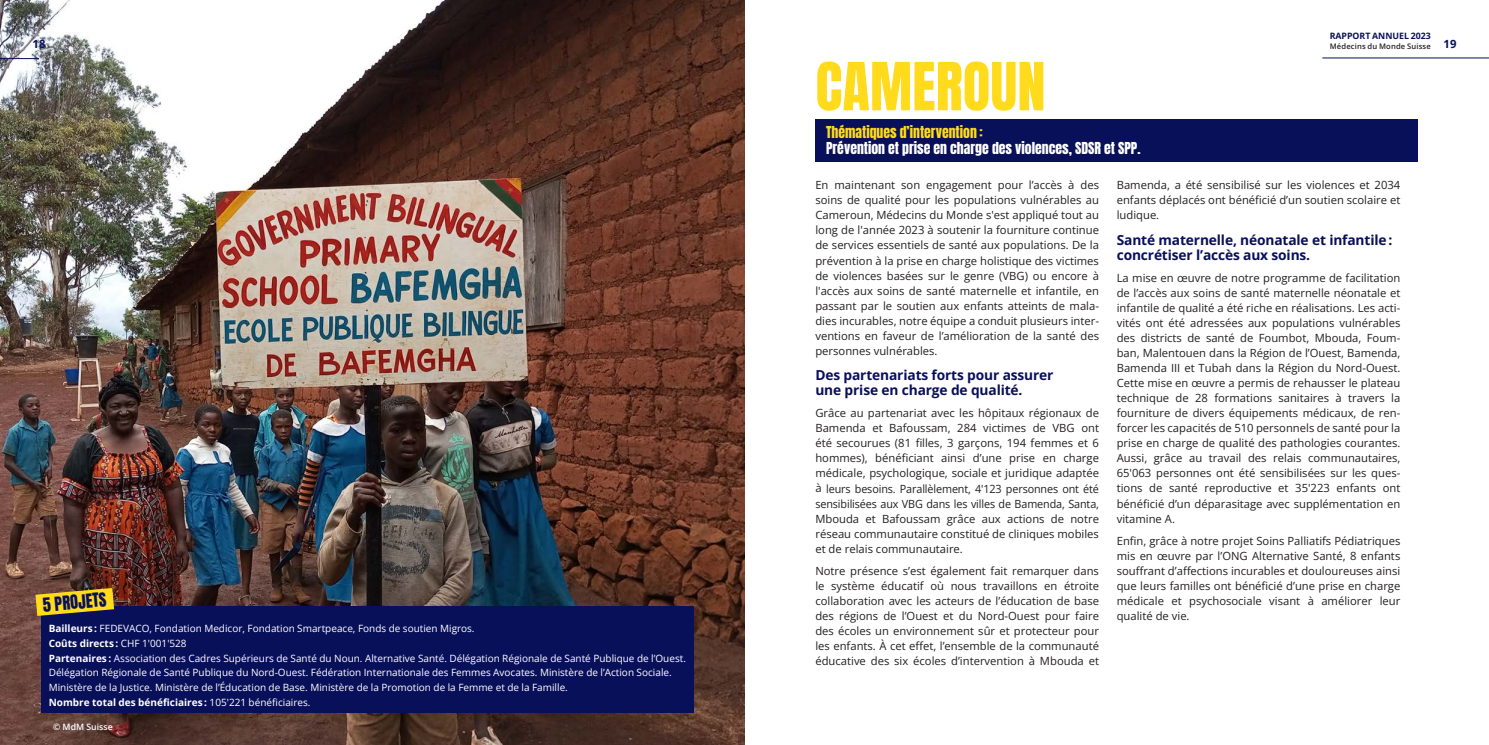
<style>
.page{position:relative;width:1489px;height:745px;background:#fff}
.page>*{position:absolute;margin:0;border:0;box-sizing:border-box;transform-origin:0 0}
.t1{font:56.25px "Anton";letter-spacing:.005em;color:#ffdb1b}
.t2{font:16.25px "Anton";color:#09105a}
.Sous-titre_TX{font:700 13.75px/15px "Open Sans";letter-spacing:-.01em;color:#09105a}
.t3{font:13.75px/16.5px "Anton";color:#fff}
.t4{font:11.25px/15px "Open Sans";color:#231f20;text-align:justify}
.t5{font:700 11.25px "Open Sans";color:#09105a}
.t6{font:10px "Open Sans";color:#fff}
.t7{font:700 10px "Open Sans";color:#fff}
.t8{font:700 8.75px "Open Sans";color:#09105a}
.t9{font:600 8.75px "Open Sans";color:#fff}
.t10{font:600 7.62px "Open Sans";letter-spacing:.02em;color:#231f20}
.s1{font-weight:700}
.s2{font-weight:400}
.s3{color:#ffdb1b}
</style>
<div class="page">
<img style="left:0;top:0;width:744px;height:744px">
<div style="left:42px;top:606px;width:652px;height:106px;background:#09105a"></div>
<svg style="left:35px;top:587px;width:79px;height:28px;background:#cead25"></svg>
<div style="left:815px;top:119px;width:602px;height:42px;background:#09105a"></div>
<hr style="left:1322px;top:58px;width:166px;height:1px;background:#09105a">
<hr style="left:0;top:58px;width:39px;height:1px;background:#09105a">
<p class="t8" style="left:1329px;top:30px;width:102px">RAPPORT ANNUEL 2023</p>
<p class="t5" style="left:33px;top:36px;width:14px">18</p>
<p class="t10" style="left:1329px;top:41px;width:102px">Médecins du Monde Suisse</p>
<p class="t1" style="left:815px;top:58px;width:231px">CAMEROUN</p>
<p class="t2" style="left:42px;top:596px;width:65px;rotate:-5deg">5 PROJETS</p>
<p class="t6" style="left:49px;top:621px;width:426px"><span class="s1">Bailleurs :</span> FEDEVACO, Fondation Medicor, Fondation Smartpeace, Fonds de soutien Migros.</p>
<p class="t7" style="left:49px;top:635px;width:139px">Coûts directs : <span class="s2">CHF 1'001'528</span></p>
<p class="t6" style="left:49px;top:650px;width:637px"><span class="s1">Partenaires :</span> Association des Cadres Supérieurs de Santé du Noun. Alternative Santé. Délégation Régionale de Santé Publique de l’Ouest.</p>
<p class="t6" style="left:49px;top:665px;width:623px">Délégation Régionale de Santé Publique du Nord-Ouest. Fédération Internationale des Femmes Avocates. Ministère de l’Action Sociale.</p>
<p class="t6" style="left:49px;top:680px;width:519px">Ministère de la Justice. Ministère de l’Éducation de Base. Ministère de la Promotion de la Femme et de la Famille.</p>
<p class="t7" style="left:49px;top:695px;width:263px">Nombre total des bénéficiaires : <span class="s2">105'221 bénéficiaires.</span></p>
<p class="t9" style="left:53px;top:719px;width:61px">© MdM Suisse</p>
<p class="t3" style="left:826px;top:125px;width:315px"><span class="s3">Thématiques d’intervention :<br></span>Prévention et prise en charge des violences, SDSR et SPP.</p>
<p class="t4" style="left:815px;top:177px;width:285px">En maintenant son engagement pour l’accès à des soins de qualité pour les populations vulnérables au Cameroun, Médecins du Monde s'est appliqué tout au long de l'année 2023 à soutenir la fourniture continue de services essentiels de santé aux populations. De la prévention à la prise en charge holistique des victimes de violences basées sur le genre (VBG) ou encore à l'accès aux soins de santé maternelle et infantile, en passant par le soutien aux enfants atteints de mala&shy;dies incurables, notre équipe a conduit plusieurs inter&shy;ventions en faveur de l’amélioration de la santé des personnes vulnérables.</p>
<p class="Sous-titre_TX" style="left:815px;top:367px;width:239px">Des partenariats forts pour assurer une prise en charge de qualité.</p>
<p class="t4" style="left:815px;top:405px;width:285px">Grâce au partenariat avec les hôpitaux régionaux de Bamenda et Bafoussam, 284 victimes de VBG ont été secourues (81 filles, 3 garçons, 194 femmes et 6 hommes), bénéficiant ainsi d’une prise en charge médicale, psychologique, sociale et juridique adaptée à leurs besoins. Parallèlement, 4'123 personnes ont été sensibilisées aux VBG dans les villes de Bamenda, Santa, Mbouda et Bafoussam grâce aux actions de notre réseau communautaire constitué de cliniques mobiles et de relais communautaire.</p>
<p class="t4" style="left:815px;top:562px;width:285px">Notre présence s’est également fait remarquer dans le système éducatif où nous travaillons en étroite collaboration avec les acteurs de l’éducation de base des régions de l’Ouest et du Nord-Ouest pour faire des écoles un environnement sûr et protecteur pour les enfants. À cet effet, l’ensemble de la communauté éducative des six écoles d’intervention à Mbouda et</p>
<p class="t4" style="left:1116px;top:177px;width:285px">Bamenda, a été sensibilisé sur les violences et 2034 enfants déplacés ont bénéficié d’un soutien scolaire et ludique.</p>
<p class="Sous-titre_TX" style="left:1116px;top:232px;width:277px">Santé maternelle, néonatale et infantile : concrétiser l’accès aux soins.</p>
<p class="t4" style="left:1116px;top:270px;width:285px;text-align:left">La mise en œuvre de notre programme de facilitation de l’accès aux soins de santé maternelle néonatale et infantile de qualité a été riche en réalisations. Les acti&shy;vités ont été adressées aux populations vulnérables des districts de santé de Foumbot, Mbouda, Foum&shy;ban, Malentouen dans la Région de l’Ouest, Bamenda, Bamenda III et Tubah dans la Région du Nord-Ouest.<br>Cette mise en œuvre a permis de rehausser le plateau technique de 28 formations sanitaires à travers la fourniture de divers équipements médicaux, de ren&shy;forcer les capacités de 510 personnels de santé pour la prise en charge de qualité des pathologies courantes.<br>Aussi, grâce au travail des relais communautaires, 65'063 personnes ont été sensibilisées sur les ques&shy;tions de santé reproductive et 35'223 enfants ont bénéficié d’un déparasitage avec supplémentation en vitamine A.</p>
<p class="t4" style="left:1116px;top:532px;width:285px">Enfin, grâce à notre projet Soins Palliatifs Pédiatriques mis en œuvre par l’ONG Alternative Santé, 8 enfants souffrant d’affections incurables et douloureuses ainsi que leurs familles ont bénéficié d’une prise en charge médicale et psychosociale visant à améliorer leur qualité de vie.</p>
<p class="t5" style="left:1443px;top:36px;width:14px">19</p>
</div>
